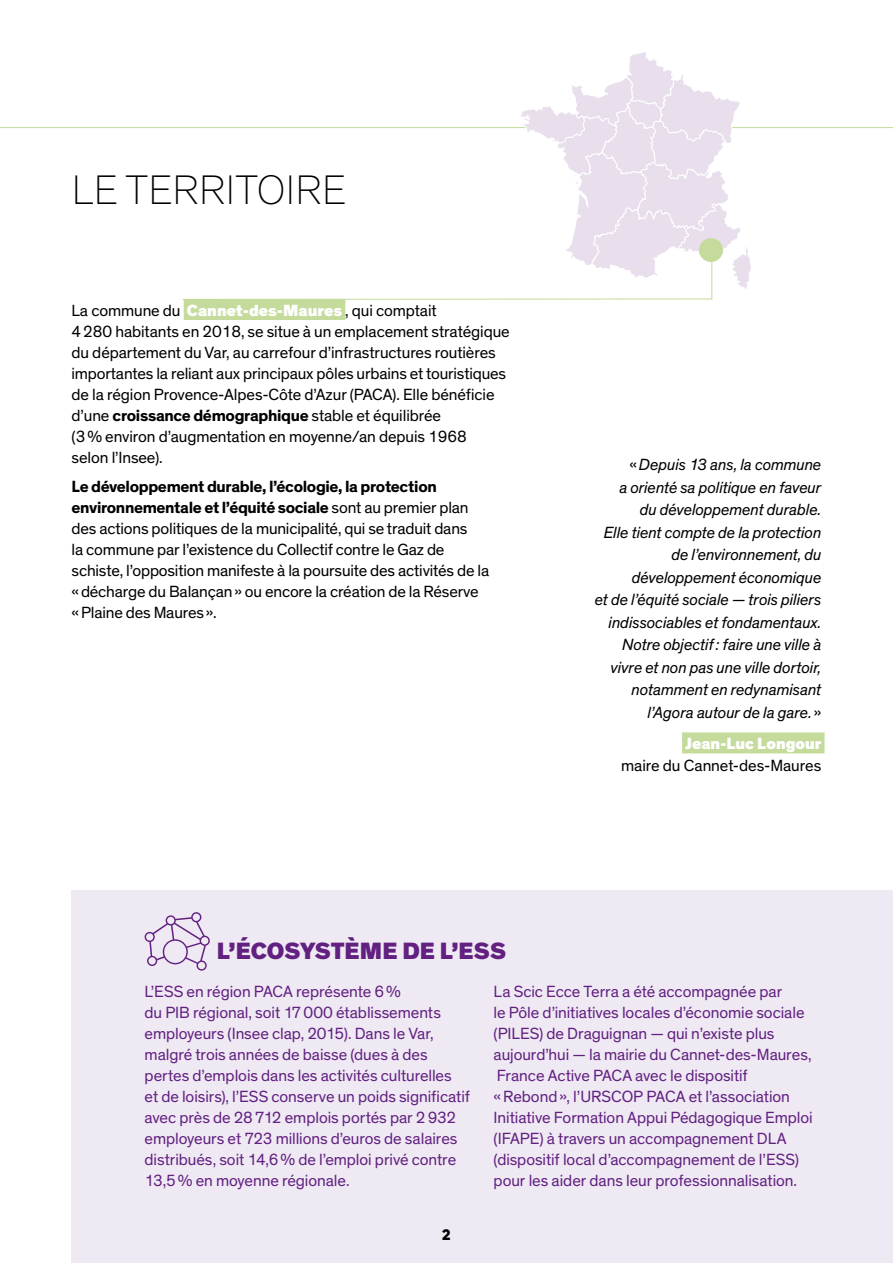
<style>
.page{position:relative;width:893px;height:1263px;background:#fff}
.page>*{position:absolute;margin:0;border:0;box-sizing:border-box;transform-origin:0 0}
.t1{font:100 42px "Theinhardt";letter-spacing:.01em;color:#000}
.t2{font:900 24px "Theinhardt";color:#622181}
.t3{font:16.5px/21px "Theinhardt";letter-spacing:-.005em;color:#622181}
.t4{font:16.5px/21px "Theinhardt";letter-spacing:-.01em;color:#000}
.t5{font:italic 16.5px/22.5px "Theinhardt";letter-spacing:-.01em;color:#000;text-align:right}
.t6{font:900 16.5px "Theinhardt";color:#fff}
.t7{font:700 16.5px "Volte";color:#000}
.s1{font-weight:900;color:#fff}
.s2{font-weight:700}
.s3{font-style:normal}
</style>
<div class="page">
<div style="left:72px;top:890px;width:821px;height:373px;background:#efe9f3"></div>
<div style="left:184px;top:299px;width:161px;height:21px;background:#c4db9b"></div>
<div style="left:682px;top:732px;width:142px;height:21px;background:#c4db9b"></div>
<svg style="left:145px;top:912px;width:65px;height:59px"></svg>
<hr style="left:0;top:127px;width:893px;height:1px;background:#c4db9b">
<svg style="left:182px;top:52px;width:569px;height:248px"></svg>
<h1 class="t1" style="left:72px;top:165px;width:276px">LE TERRITOIRE</h1>
<p class="t4" style="left:72px;top:300px;width:440px">La commune du <span class="s1">Cannet-des-Maures</span> , qui comptait<br>4 280 habitants en 2018, se situe à un emplacement stratégique du département du Var, au carrefour d’infrastructures routières importantes la reliant aux principaux pôles urbains et touristiques de la région Provence-Alpes-Côte d’Azur (PACA). Elle bénéficie d’une <span class="s2">croissance démographique</span> stable et équilibrée<br>(3 % environ d’augmentation en moyenne/an depuis 1968<br>selon l’Insee).</p>
<p class="t4" style="left:72px;top:476px;width:419px"><span class="s2">Le développement durable, l’écologie, la protection environnementale et l’équité sociale</span> sont au premier plan des actions politiques de la municipalité, qui se traduit dans<br>la commune par l’existence du Collectif contre le Gaz de schiste, l’opposition manifeste à la poursuite des activités de la « décharge du Balançan » ou encore la création de la Réserve « Plaine des Maures ».</p>
<p class="t5" style="left:595px;top:454px;width:228px"><span class="s3">«</span> Depuis 13 ans, la commune<br>a orienté sa politique en faveur<br>du développement durable.<br>Elle tient compte de la protection de l’environnement, du développement économique<br>et de l’équité sociale — trois piliers indissociables et fondamentaux.<br>Notre objectif : faire une ville à vivre et non pas une ville dortoir, notamment en redynamisant l’Agora autour de la gare. <span class="s3">»</span></p>
<p class="t6" style="left:685px;top:733px;width:138px">Jean-Luc Longour</p>
<p class="t4" style="left:621px;top:756px;width:202px">maire du Cannet-des-Maures</p>
<h2 class="t2" style="left:217px;top:935px;width:291px">L’ÉCOSYSTÈME DE L’ESS</h2>
<p class="t3" style="left:145px;top:981px;width:327px">L’ESS en région PACA représente 6 %<br>du PIB régional, soit 17 000 établissements employeurs (Insee clap, 2015). Dans le Var, malgré trois années de baisse (dues à des pertes d’emplois dans les activités culturelles<br>et de loisirs), l’ESS conserve un poids significatif avec près de 28 712 emplois portés par 2 932 employeurs et 723 millions d’euros de salaires distribués, soit 14,6 % de l’emploi privé contre 13,5 % en moyenne régionale.</p>
<p class="t3" style="left:494px;top:981px;width:321px">La Scic Ecce Terra a été accompagnée par<br>le Pôle d’initiatives locales d’économie sociale (PILES) de Draguignan — qui n’existe plus aujourd’hui — la mairie du Cannet-des-Maures, France Active PACA avec le dispositif<br>« Rebond », l’URSCOP PACA et l’association Initiative Formation Appui Pédagogique Emploi (IFAPE) à travers un accompagnement DLA (dispositif local d’accompagnement de l’ESS) pour les aider dans leur professionnalisation.</p>
<p class="t7" style="left:442px;top:1225px;width:10px">2</p>
</div>
